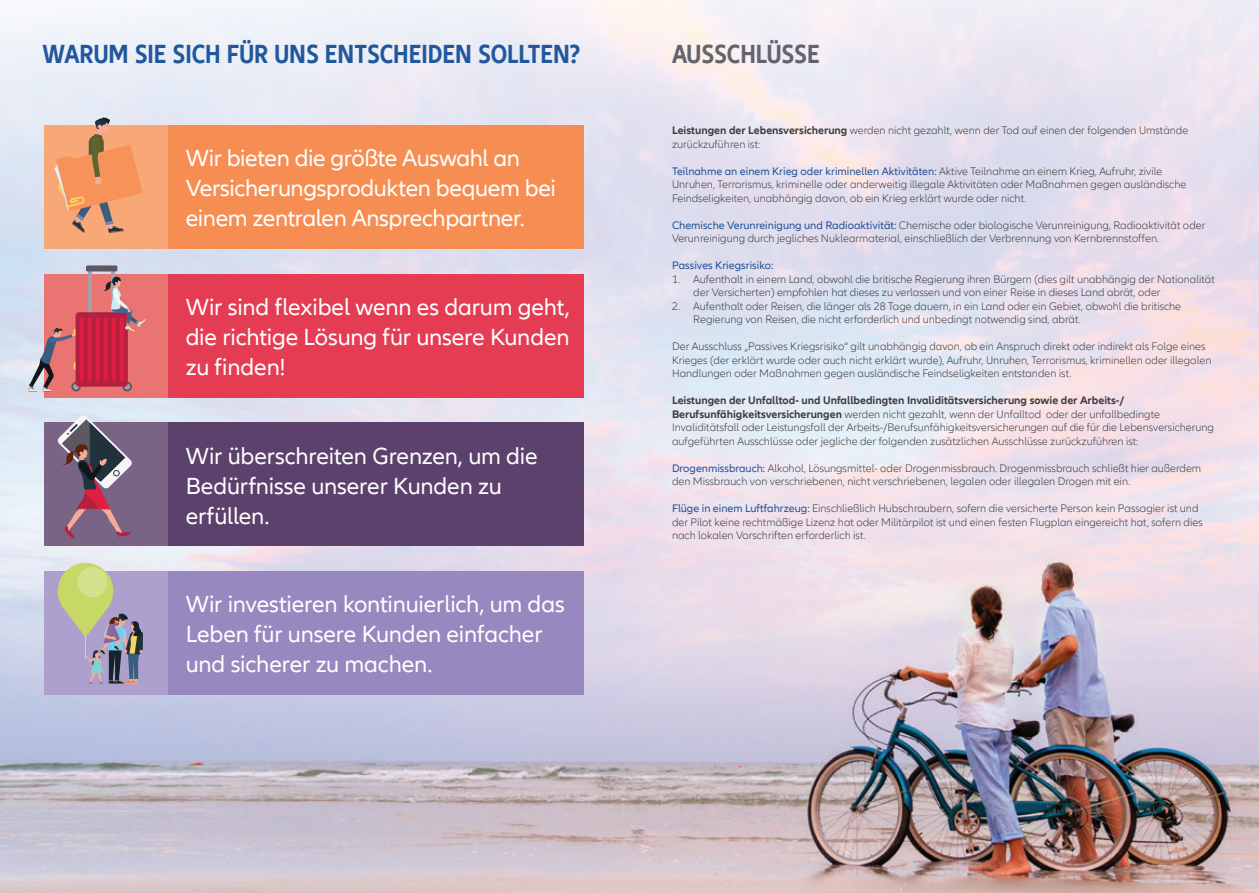
<style>
.page{position:relative;width:1259px;height:893px;background:#fff}
.page>*{position:absolute;margin:0;border:0;box-sizing:border-box;transform-origin:0 0}
.t1{font:700 condensed 27px "Allianz Neo";color:#21589d}
.t2{font:700 condensed 27px "Allianz Neo";color:#64636d}
.t3{font:24px/30px "Allianz Neo";letter-spacing:-.005em;color:#fff}
.t4{font:300 11.25px/13.5px "Allianz Neo";color:#3e3e3f}
.t5{font:11.25px "Allianz Neo";color:#225093}
.s1{font-weight:700}
.s2{font-weight:400;color:#225093}
</style>
<div class="page">
<img style="left:0;top:0;width:1259px;height:893px">
<div style="left:168px;top:571px;width:416px;height:124px;background:#9888c0"></div>
<div style="left:168px;top:423px;width:416px;height:123px;background:#5c416d"></div>
<div style="left:168px;top:125px;width:416px;height:123px;background:#f68e53"></div>
<div style="left:168px;top:274px;width:416px;height:124px;background:#e43d53"></div>
<div style="left:44px;top:125px;width:124px;height:123px;background:#f8a777"></div>
<div style="left:44px;top:274px;width:124px;height:124px;background:#ea7472"></div>
<div style="left:44px;top:423px;width:124px;height:123px;background:#7a6486"></div>
<div style="left:44px;top:571px;width:124px;height:124px;background:#ada0cd"></div>
<svg style="left:58px;top:563px;width:85px;height:121px"></svg>
<svg style="left:122px;top:382px;width:10px;height:9px"></svg>
<svg style="left:124px;top:384px;width:6px;height:6px"></svg>
<hr style="left:88px;top:268px;width:4px;height:49px;background:#a7a1a7">
<svg style="left:111px;top:271px;width:4px;height:6px"></svg>
<div style="left:76px;top:312px;width:52px;height:75px;background:#b32040;border-radius:3px"></div>
<svg style="left:80px;top:317px;width:4px;height:64px"></svg>
<svg style="left:88px;top:317px;width:4px;height:64px"></svg>
<svg style="left:96px;top:317px;width:4px;height:64px"></svg>
<svg style="left:104px;top:317px;width:4px;height:64px"></svg>
<hr style="left:112px;top:317px;width:4px;height:64px;background:#e21d42;border-radius:2px">
<hr style="left:120px;top:317px;width:4px;height:64px;background:#e21d42;border-radius:2px">
<div style="left:86px;top:265px;width:31px;height:6px;background:#5b5863;border-radius:2px"></div>
<svg style="left:103px;top:277px;width:43px;height:55px"></svg>
<svg style="left:28px;top:328px;width:51px;height:64px"></svg>
<svg style="left:54px;top:117px;width:88px;height:116px"></svg>
<svg style="left:58px;top:415px;width:74px;height:123px"></svg>
<h1 class="t1" style="left:43px;top:39px;width:539px">WARUM SIE SICH FÜR UNS ENTSCHEIDEN SOLLTEN?</h1>
<h2 class="t3" style="left:186px;top:143px;width:372px">Wir bieten die größte Auswahl an<br>Versicherungsprodukten bequem bei einem zentralen Ansprechpartner.</h2>
<h2 class="t3" style="left:186px;top:293px;width:385px;text-align:justify">Wir sind flexibel wenn es darum geht, die richtige Lösung für unsere Kunden zu finden!</h2>
<h2 class="t3" style="left:186px;top:441px;width:353px">Wir überschreiten Grenzen, um die<br>Bedürfnisse unserer Kunden zu erfüllen.</h2>
<h2 class="t3" style="left:186px;top:590px;width:380px">Wir investieren kontinuierlich, um das<br>Leben für unsere Kunden einfacher und sicherer zu machen.</h2>
<h1 class="t2" style="left:672px;top:39px;width:149px">AUSSCHLÜSSE</h1>
<p class="t4" style="left:672px;top:124px;width:518px"><span class="s1">Leistungen der Lebensversicherung</span> werden nicht gezahlt, wenn der Tod auf einen der folgenden Umstände zurückzuführen ist:</p>
<p class="t4" style="left:672px;top:164px;width:516px"><span class="s2">Teilnahme an einem Krieg oder kriminellen Aktivitäten:</span> Aktive Teilnahme an einem Krieg, Aufruhr, zivile<br>Unruhen, Terrorismus, kriminelle oder anderweitig illegale Aktivitäten oder Maßnahmen gegen ausländische<br>Feindseligkeiten, unabhängig davon, ob ein Krieg erklärt wurde oder nicht.</p>
<p class="t4" style="left:672px;top:218px;width:535px"><span class="s2">Chemische Verunreinigung und Radioaktivität:</span> Chemische oder biologische Verunreinigung, Radioaktivität oder<br>Verunreinigung durch jegliches Nuklearmaterial, einschließlich der Verbrennung von Kernbrennstoffen.</p>
<p class="t5" style="left:672px;top:259px;width:103px">Passives Kriegsrisiko:</p>
<p class="t4" style="left:693px;top:272px;width:523px;text-indent:-21px">1. Aufenthalt in einem Land, obwohl die britische Regierung ihren Bürgern (dies gilt unabhängig der Nationalität der Versicherten) empfohlen hat dieses zu verlassen und von einer Reise in dieses Land abrät, oder</p>
<p class="t4" style="left:693px;top:299px;width:489px;text-indent:-21px">2. Aufenthalt oder Reisen, die länger als 28 Tage dauern, in ein Land oder ein Gebiet, obwohl die britische<br>Regierung von Reisen, die nicht erforderlich und unbedingt notwendig sind, abrät.</p>
<p class="t4" style="left:672px;top:340px;width:541px">Der Ausschluss „Passives Kriegsrisiko“ gilt unabhängig davon, ob ein Anspruch direkt oder indirekt als Folge eines<br>Krieges (der erklärt wurde oder auch nicht erklärt wurde), Aufruhr, Unruhen, Terrorismus, kriminellen oder illegalen<br>Handlungen oder Maßnahmen gegen ausländische Feindseligkeiten entstanden ist.</p>
<p class="t4" style="left:672px;top:394px;width:543px"><span class="s1">Leistungen der Unfalltod- und Unfallbedingten Invaliditätsversicherung sowie der Arbeits-/ Berufsunfähigkeitsversicherungen</span> werden nicht gezahlt, wenn der Unfalltod oder der unfallbedingte Invaliditätsfall oder Leistungsfall der Arbeits-/Berufsunfähigkeitsversicherungen auf die für die Lebensversicherung aufgeführten Ausschlüsse oder jegliche der folgenden zusätzlichen Ausschlüsse zurückzuführen ist:</p>
<p class="t4" style="left:672px;top:461px;width:531px"><span class="s2">Drogenmissbrauch:</span> Alkohol, Lösungsmittel- oder Drogenmissbrauch. Drogenmissbrauch schließt hier außerdem den Missbrauch von verschriebenen, nicht verschriebenen, legalen oder illegalen Drogen mit ein.</p>
<p class="t4" style="left:672px;top:502px;width:532px"><span class="s2">Flüge in einem Luftfahrzeug:</span> Einschließlich Hubschraubern, sofern die versicherte Person kein Passagier ist und der Pilot keine rechtmäßige Lizenz hat oder Militärpilot ist und einen festen Flugplan eingereicht hat, sofern dies nach lokalen Vorschriften erforderlich ist.</p>
</div>
